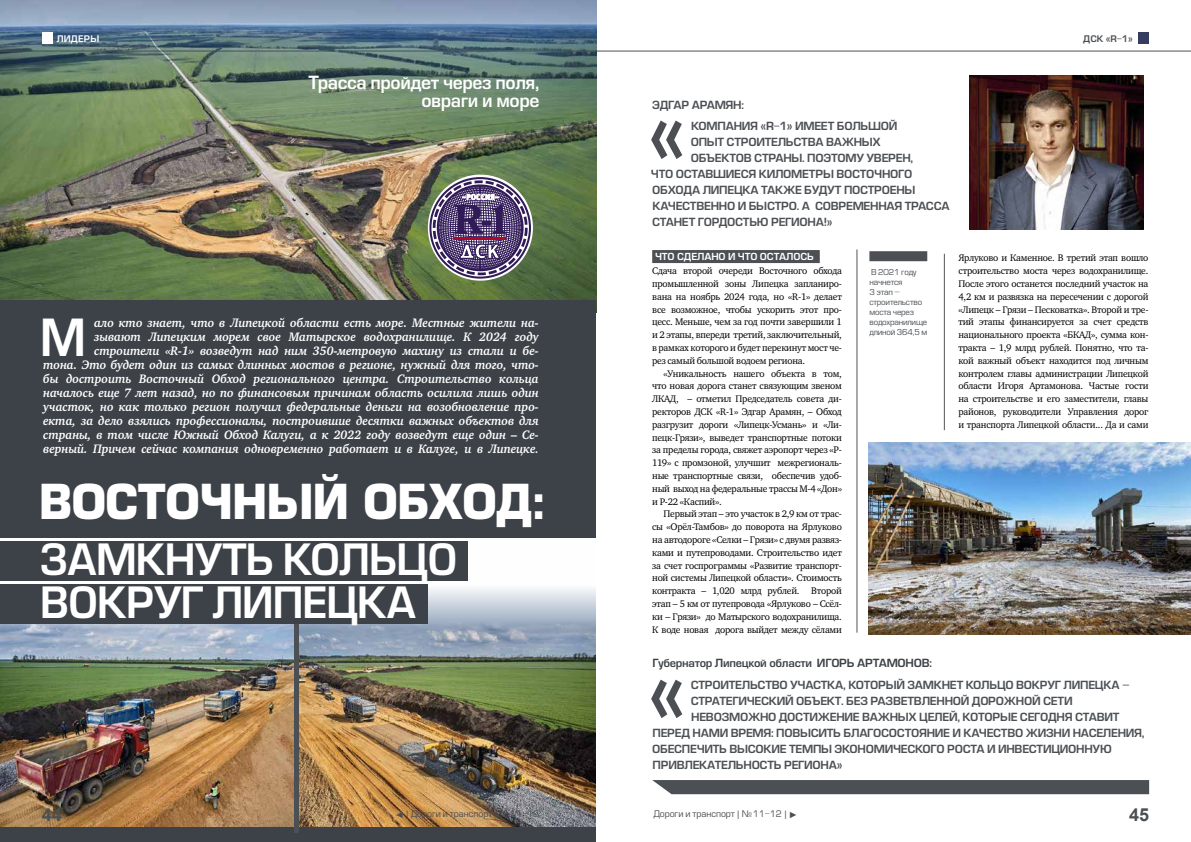
<style>
.page{position:relative;width:1191px;height:842px;background:#fff}
.page>*{position:absolute;margin:0;border:0;box-sizing:border-box;transform-origin:0 0}
.t1{font:73.3px "Europe Demi";color:#4c5054}
.t2{font:50px "Europe Demi";color:#fff;scale:.9 1}
.t3{font:700 47px "Europe";letter-spacing:-.025em;color:#fff;scale:.95 1}
.t4{font:42.1px/42.9px "Europe Demi";letter-spacing:-.025em;color:#fff;scale:.95 1}
.t5{font:700 18px "Arial";color:#4c5054}
.t6{font:17.8px/18px "Europe Demi";letter-spacing:-.025em;color:#fff;text-align:right}
.t7{font:italic 700 12.6px/14px "Charter C";letter-spacing:-.01em;color:#fff;text-align:right;scale:.95 1}
.t8{font:11px "Europe Demi";letter-spacing:-.025em;color:#4c5054}
.t9{font:11px "Europe Demi";letter-spacing:-.025em;color:#3d4248}
.t10{font:9.8px/12.8px "Charter C";letter-spacing:-.025em;color:#000;text-align:justify}
.t11{font:9.5px "Europe Demi";letter-spacing:-.01em;color:#fff}
.t12{font:8.9px "Europe";letter-spacing:-.01em;color:#4c5054}
.t13{font:8.9px "Europe Demi";color:#4c5054}
.t14{font:8.9px "Europe Demi";letter-spacing:.02em;color:#fff}
.t15{font:8px/10px "Europe";letter-spacing:-.025em;color:#4c5054}
.s1{font-size:12px}
.s2{font-family:"Arial"}
</style>
<div class="page">
<img style="left:0;top:0;width:596px;height:313px">
<div style="left:0;top:300px;width:595px;height:237px;background:#3d4248"></div>
<svg style="left:298px;top:537px;width:297px;height:82px"></svg>
<img style="left:299px;top:619px;width:296px;height:208px">
<img style="left:0;top:624px;width:294px;height:203px">
<div style="left:0;top:541px;width:468px;height:40px;background:#3d4248"></div>
<div style="left:0;top:584px;width:428px;height:40px;background:#3d4248"></div>
<hr style="left:944px;top:254px;width:1px;height:176px;background:#555">
<hr style="left:856px;top:249px;width:1px;height:384px;background:#555">
<div style="left:652px;top:780px;width:497px;height:14px;background:#4c5054"></div>
<div style="left:652px;top:250px;width:167px;height:13px;background:#4c5054"></div>
<div style="left:0;top:827px;width:595px;height:15px;background:#3d4248"></div>
<img style="left:970px;top:76px;width:173px;height:153px">
<div style="left:869px;top:251px;width:58px;height:10px;background:#4c5054"></div>
<img style="left:868px;top:442px;width:322px;height:193px">
<svg style="left:429px;top:177px;width:102px;height:102px;background:#736a82"></svg>
<div style="left:294px;top:624px;width:5px;height:209px;background:#4c5054"></div>
<div style="left:1138px;top:32px;width:10px;height:12px;background:#373d5f"></div>
<hr style="left:0;top:51px;width:595px;height:1px;background:#4c5054">
<hr style="left:595px;top:51px;width:596px;height:1px;background:#4c5054">
<div style="left:42px;top:32px;width:11px;height:12px;background:#fff"></div>
<p class="t14" style="left:57px;top:33px;width:44px">ЛИДЕРЫ</p>
<p class="t13" style="left:1083px;top:33px;width:51px">ДСК «R-1»</p>
<h3 class="t6" style="left:308px;top:73px;width:232px">Трасса пройдет через поля, овраги и море</h3>
<p class="t7" style="left:43px;top:316px;width:523px">ало кто знает, что в Липецкой области есть море. Местные жители на-<br>зывают Липецким морем свое Матырское водохранилище. К 2024 году строители «R-1» возведут над ним 350-метровую махину из стали и бе-<br>тона. Это будет один из самых длинных мостов в регионе, нужный для того, что&shy;бы достроить Восточный Обход регионального центра. Строительство кольца началось еще 7 лет назад, но по финансовым причинам область осилила лишь один участок, но как только регион получил федеральные деньги на возобновление про&shy;екта, за дело взялись профессионалы, построившие десятки важных объектов для страны, в том числе Южный Обход Калуги, а к 2022 году возведут еще один – Се&shy;верный. Причем сейчас компания одновременно работает и в Калуге, и в Липецке<span class="s1">.</span></p>
<h2 class="t2" style="left:40px;top:308px;width:52px">М</h2>
<h3 class="t3" style="left:39px;top:473px;width:537px">ВОСТОЧНЫЙ ОБХОД:</h3>
<h3 class="t4" style="left:40px;top:539px;width:441px">ЗАМКНУТЬ КОЛЬЦО<br>ВОКРУГ ЛИПЕЦКА</h3>
<p class="t8" style="left:652px;top:98px;width:93px">ЭДГАР АРАМЯН:</p>
<h1 class="t1" style="left:647px;top:90px;width:40px">«</h1>
<p class="t8" style="left:691px;top:120px;width:208px">КОМПАНИЯ «R-1» ИМЕЕТ БОЛЬШОЙ</p>
<p class="t8" style="left:690px;top:136px;width:191px">ОПЫТ СТРОИТЕЛЬСТВА ВАЖНЫХ</p>
<p class="t8" style="left:690px;top:152px;width:224px">ОБЪЕКТОВ СТРАНЫ. ПОЭТОМУ УВЕРЕН,</p>
<p class="t8" style="left:651px;top:168px;width:263px">ЧТО ОСТАВШИЕСЯ КИЛОМЕТРЫ ВОСТОЧНОГО</p>
<p class="t8" style="left:652px;top:184px;width:265px">ОБХОДА ЛИПЕЦКА ТАКЖЕ БУДУТ ПОСТРОЕНЫ</p>
<p class="t8" style="left:652px;top:200px;width:298px">КАЧЕСТВЕННО И БЫСТРО. А СОВРЕМЕННАЯ ТРАССА</p>
<p class="t8" style="left:652px;top:216px;width:182px">СТАНЕТ ГОРДОСТЬЮ РЕГИОНА!»</p>
<p class="t11" style="left:655px;top:251px;width:160px">ЧТО СДЕЛАНО И ЧТО ОСТАЛОСЬ</p>
<p class="t10" style="left:652px;top:265px;width:191px">Сдача второй очереди Восточного обхода промышленной зоны Липецка запланиро&shy;вана на ноябрь 2024 года, но «R-1» делает все возможное, чтобы ускорить этот про&shy;цесс. Меньше, чем за год почти завершили 1 и 2 этапы, впереди третий, заключительный, в рамках которого и будет перекинут мост че&shy;рез самый большой водоем региона.</p>
<p class="t10" style="left:652px;top:367px;width:191px;text-indent:11px">«Уникальность нашего объекта в том, что новая дорога станет связующим звеном ЛКАД, – отметил Председатель совета ди&shy;ректоров ДСК «R-1» Эдгар Арамян, – Обход разгрузит дороги «Липецк-Усмань» и «Ли&shy;пецк-Грязи», выведет транспортные потоки за пределы города, свяжет аэропорт через «Р-119» с промзоной, улучшит межрегиональ&shy;ные транспортные связи, обеспечив удоб&shy;ный выход на федеральные трассы М-4 «Дон» и Р-22 «Каспий».</p>
<p class="t10" style="left:652px;top:508px;width:191px;text-indent:11px">Первый этап – это участок в 2,9 км от трас&shy;сы «Орёл-Тамбов» до поворота на Ярлуково на автодороге «Селки – Грязи» с двумя развяз&shy;ками и путепроводами. Строительство идет за счет госпрограммы «Развитие транспорт&shy;ной системы Липецкой области». Стоимость контракта – 1,020 млрд рублей. Второй этап – 5 км от путепровода «Ярлуково – Ссёл&shy;ки – Грязи» до Матырского водохранилища.<br>К воде новая дорога выйдет между сёлами</p>
<p class="t15" style="left:869px;top:268px;width:59px">В 2021 году начнется<br>3 этап – строительство моста через водохранилище длиной 364,5 м</p>
<p class="t10" style="left:958px;top:252px;width:191px">Ярлуково и Каменное. В третий этап вошло строительство моста через водохранилище.<br>После этого останется последний участок на 4,2 км и развязка на пересечении с дорогой «Липецк – Грязи – Песковатка». Второй и тре&shy;тий этапы финансируется за счет средств национального проекта «БКАД», сумма кон&shy;тракта – 1,9 млрд рублей. Понятно, что та&shy;кой важный объект находится под личным контролем главы администрации Липецкой области Игоря Артамонова. Частые гости на строительстве и его заместители, главы районов, руководители Управления дорог и транспорта Липецкой области... Да и сами</p>
<p class="t9" style="left:652px;top:656px;width:281px">Губернатор Липецкой области ИГОРЬ АРТАМОНОВ:</p>
<h1 class="t1" style="left:647px;top:649px;width:40px">«</h1>
<p class="t8" style="left:691px;top:679px;width:440px">СТРОИТЕЛЬСТВО УЧАСТКА, КОТОРЫЙ ЗАМКНЕТ КОЛЬЦО ВОКРУГ ЛИПЕЦКА –</p>
<p class="t8" style="left:691px;top:695px;width:383px">СТРАТЕГИЧЕСКИЙ ОБЪЕКТ. БЕЗ РАЗВЕТВЛЕННОЙ ДОРОЖНОЙ СЕТИ</p>
<p class="t8" style="left:691px;top:711px;width:430px">НЕВОЗМОЖНО ДОСТИЖЕНИЕ ВАЖНЫХ ЦЕЛЕЙ, КОТОРЫЕ СЕГОДНЯ СТАВИТ</p>
<p class="t8" style="left:652px;top:727px;width:493px">ПЕРЕД НАМИ ВРЕМЯ: ПОВЫСИТЬ БЛАГОСОСТОЯНИЕ И КАЧЕСТВО ЖИЗНИ НАСЕЛЕНИЯ,</p>
<p class="t8" style="left:652px;top:743px;width:461px">ОБЕСПЕЧИТЬ ВЫСОКИЕ ТЕМПЫ ЭКОНОМИЧЕСКОГО РОСТА И ИНВЕСТИЦИОННУЮ</p>
<p class="t8" style="left:652px;top:759px;width:191px">ПРИВЛЕКАТЕЛЬНОСТЬ РЕГИОНА»</p>
<h3 class="t5" style="left:42px;top:803px;width:21px">44</h3>
<p class="t12" style="left:395px;top:809px;width:146px"><span class="s2">◄ |</span> Дороги и транспорт <span class="s2">|</span> №11-12</p>
<p class="t12" style="left:653px;top:809px;width:146px">Дороги и транспорт <span class="s2">|</span> №11-12 <span class="s2">| ►</span></p>
<h3 class="t5" style="left:1129px;top:803px;width:21px">45</h3>
</div>
